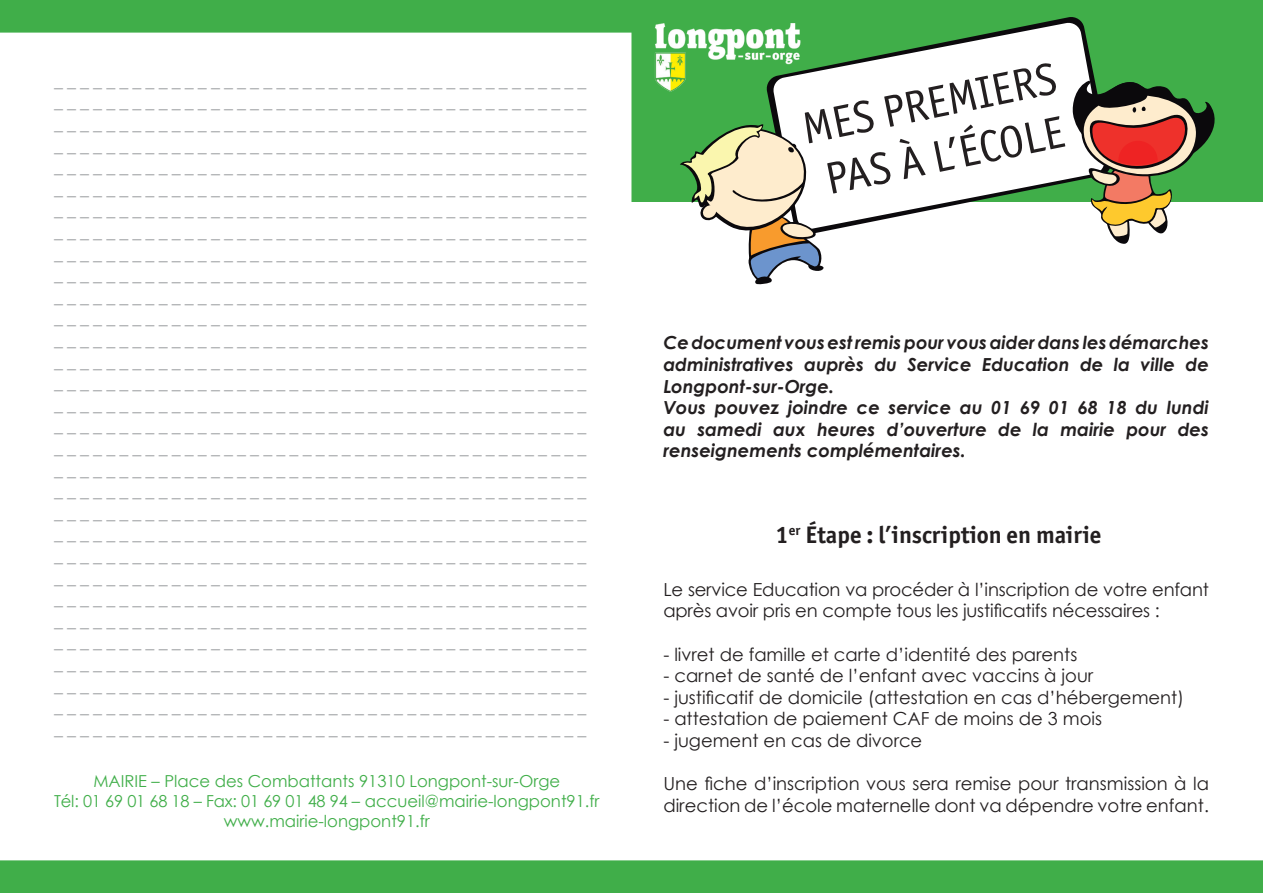
<style>
.page{position:relative;width:1263px;height:893px;background:#fff}
.page>*{position:absolute;margin:0;border:0;box-sizing:border-box;transform-origin:0 0}
.t1{font:45px/53.8px "Officina San ITC";color:#231f20}
.t2{font:700 24px "Officina San ITC";color:#231f20}
.t3{font:18px/21.6px "Minion Pro";color:#939598;text-align:justify}
.t4{font:18px/21.6px "Century Gothic";color:#231f20}
.t5{font:italic 700 18px/21.6px "Century Gothic";color:#231f20}
.t6{font:16.5px/19.8px "Century Gothic";color:#40ae49;text-align:center}
</style>
<div class="page">
<div style="left:0;top:0;width:631px;height:33px;background:#40ae49"></div>
<div style="left:631px;top:0;width:632px;height:202px;background:#40ae49"></div>
<svg style="left:766px;top:16px;width:346px;height:216px;fill:#40ae49"></svg>
<svg style="left:772px;top:22px;width:333px;height:208px"></svg>
<svg style="left:680px;top:121px;width:144px;height:164px"></svg>
<svg style="left:1072px;top:77px;width:152px;height:167px"></svg>
<div style="left:0;top:860px;width:1263px;height:33px;background:#40ae49"></div>
<img style="left:647px;top:14px;width:165px;height:87px">
<p class="t3" style="left:54px;top:71px;width:534px">_ _ _ _ _ _ _ _ _ _ _ _ _ _ _ _ _ _ _ _ _ _ _ _ _ _ _ _ _ _ _ _ _ _ _ _ _ _ _ _ _ _ _ _ _ _ _ _ _ _ _ _ _ _ _ _ _ _ _ _ _ _ _ _ _ _ _ _ _ _ _ _ _ _ _ _ _ _ _ _ _ _ _ _ _ _ _ _ _ _ _ _ _ _ _ _ _ _ _ _ _ _ _ _ _ _ _ _ _ _ _ _ _ _ _ _ _ _ _ _ _ _ _ _ _ _ _ _ _ _ _ _ _ _ _ _ _ _ _ _ _ _ _ _ _ _ _ _ _ _ _ _ _ _ _ _ _ _ _ _ _ _ _ _ _ _ _ _ _ _ _ _ _ _ _ _ _ _ _ _ _ _ _ _ _ _ _ _ _ _ _ _ _ _ _ _ _ _ _ _ _ _ _ _ _ _ _ _ _ _ _ _ _ _ _ _ _ _ _ _ _ _ _ _ _ _ _ _ _ _ _ _ _ _ _ _ _ _ _ _ _ _ _ _ _ _ _ _ _ _ _ _ _ _ _ _ _ _ _ _ _ _ _ _ _ _ _ _ _ _ _ _ _ _ _ _ _ _ _ _ _ _ _ _ _ _ _ _ _ _ _ _ _ _ _ _ _ _ _ _ _ _ _ _ _ _ _ _ _ _ _ _ _ _ _ _ _ _ _ _ _ _ _ _ _ _ _ _ _ _ _ _ _ _ _ _ _ _ _ _ _ _ _ _ _ _ _ _ _ _ _ _ _ _ _ _ _ _ _ _ _ _ _ _ _ _ _ _ _ _ _ _ _ _ _ _ _ _ _ _ _ _ _ _ _ _ _ _ _ _ _ _ _ _ _ _ _ _ _ _ _ _ _ _ _ _ _ _ _ _ _ _ _ _ _ _ _ _ _ _ _ _ _ _ _ _ _ _ _ _ _ _ _ _ _ _ _ _ _ _ _ _ _ _ _ _ _ _ _ _ _ _ _ _ _ _ _ _ _ _ _ _ _ _ _ _ _ _ _ _ _ _ _ _ _ _ _ _ _ _ _ _ _ _ _ _ _ _ _ _ _ _ _ _ _ _ _ _ _ _ _ _ _ _ _ _ _ _ _ _ _ _ _ _ _ _ _ _ _ _ _ _ _ _ _ _ _ _ _ _ _ _ _ _ _ _ _ _ _ _ _ _ _ _ _ _ _ _ _ _ _ _ _ _ _ _ _ _ _ _ _ _ _ _ _ _ _ _ _ _ _ _ _ _ _ _ _ _ _ _ _ _ _ _ _ _ _ _ _ _ _ _ _ _ _ _ _ _ _ _ _ _ _ _ _ _ _ _ _ _ _ _ _ _ _ _ _ _ _ _ _ _ _ _ _ _ _ _ _ _ _ _ _ _ _ _ _ _ _ _ _ _ _ _ _ _ _ _ _ _ _ _ _ _ _ _ _ _ _ _ _ _ _ _ _ _ _ _ _ _ _ _ _ _ _ _ _ _ _ _ _ _ _ _ _ _ _ _ _ _ _ _ _ _ _ _ _ _ _ _ _ _ _ _ _ _ _ _ _ _ _ _ _ _ _ _ _ _ _ _ _ _ _ _ _ _ _ _ _ _ _ _ _ _ _ _ _ _ _ _ _ _ _ _ _ _ _ _ _ _ _ _ _ _ _ _ _ _ _ _ _ _ _ _ _ _ _ _ _ _ _ _ _ _ _ _ _ _ _ _ _ _ _ _ _ _ _ _ _ _ _ _ _ _ _ _ _ _ _ _ _ _ _ _ _ _ _ _ _ _ _ _ _ _ _ _ _ _ _ _ _ _ _ _ _ _ _ _ _ _ _ _ _ _ _ _ _ _ _ _ _ _ _ _ _ _ _ _ _ _ _ _ _ _ _ _ _ _ _ _ _ _ _ _ _ _ _ _ _ _ _ _ _ _ _ _ _ _ _ _ _ _ _ _ _ _ _ _ _ _ _ _ _ _ _ _ _ _ _ _ _ _ _ _ _ _ _ _ _ _ _ _ _ _ _ _ _ _ _ _ _ _ _ _ _ _ _ _ _ _ _ _ _ _ _ _ _ _ _ _ _ _ _ _ _ _ _ _ _ _ _ _ _ _ _ _ _ _ _ _ _ _ _ _ _ _ _ _ _ _ _ _ _ _ _ _ _ _ _ _ _ _ _ _ _ _ _ _ _ _ _ _ _ _ _ _ _ _ _ _ _ _ _ _ _ _ _ _ _ _ _ _ _ _ _ _ _ _ _ _ _ _ _ _ _ _ _ _ _ _ _ _ _ _ _ _ _ _ _ _ _ _ _ _ _ _ _ _ _ _ _ _ _ _ _ _ _ _ _ _ _ _ _ _ _ _ _ _ _ _ _ _ _ _ _ _ _ _ _ _ _ _ _ _ _ _ _ _ _ _ _ _ _ _ _ _ _ _ _ _ _ _ _ _ _ _ _ _ _ _ _ _ _ _ _ _ _ _ _ _ _ _ _ _ _ _ _ _ _ _ _ _ _ _ _ _ _ _ _ _ _ _ _ _ _ _ _ _ _ _ _ _ _ _ _ _ _ _ _ _ _ _ _ _ _ _ _ _ _ _ _ _ _ _ _ _ _ _ _ _ _ _ _ _ _ _ _ _ _ _ _ _ _ _ _ _ _ _ _ _ _ _ _ _ _ _ _ _ _ _ _ _ _ _ _ _ _ _ _ _ _ _ _ _ _ _ _ _ _ _ _ _ _ _ _ _ _ _ _ _ _ _ _ _ _ _ _ _ _ _ _ _ _ _ _ _ _ _ _ _ _ _ _ _ _ _ _ _ _ _ _</p>
<p class="t6" style="left:54px;top:771px;width:547px">MAIRIE – Place des Combattants 91310 Longpont-sur-Orge<br>Tél: 01 69 01 68 18 – Fax: 01 69 01 48 94 – accueil@mairie-longpont91.fr www.mairie-longpont91.fr</p>
<h1 class="t1" style="left:798px;top:101px;width:260px;rotate:-11deg">MES PREMIERS<br>PAS À L’ÉCOLE</h1>
<p class="t5" style="left:663px;top:332px;width:547px">Ce document vous est remis pour vous aider dans les démarches administratives auprès du Service Education de la ville de Longpont-sur-Orge.<br>Vous pouvez joindre ce service au 01 69 01 68 18 du lundi au samedi aux heures d’ouverture de la mairie pour des renseignements complémentaires.</p>
<h2 class="t2" style="left:776px;top:519px;width:327px">1<sup>er</sup> Étape : l’inscription en mairie</h2>
<p class="t4" style="left:663px;top:578px;width:547px">Le service Education va procéder à l’inscription de votre enfant après avoir pris en compte tous les justificatifs nécessaires :</p>
<p class="t4" style="left:663px;top:643px;width:415px">- livret de famille et carte d’identité des parents</p>
<p class="t4" style="left:663px;top:665px;width:431px">- carnet de santé de l’enfant avec vaccins à jour</p>
<p class="t4" style="left:663px;top:686px;width:522px">- justificatif de domicile (attestation en cas d’hébergement)</p>
<p class="t4" style="left:663px;top:708px;width:440px">- attestation de paiement CAF de moins de 3 mois</p>
<p class="t4" style="left:663px;top:729px;width:260px">- jugement en cas de divorce</p>
<p class="t4" style="left:663px;top:773px;width:547px">Une fiche d’inscription vous sera remise pour transmission à la direction de l’école maternelle dont va dépendre votre enfant.</p>
</div>
